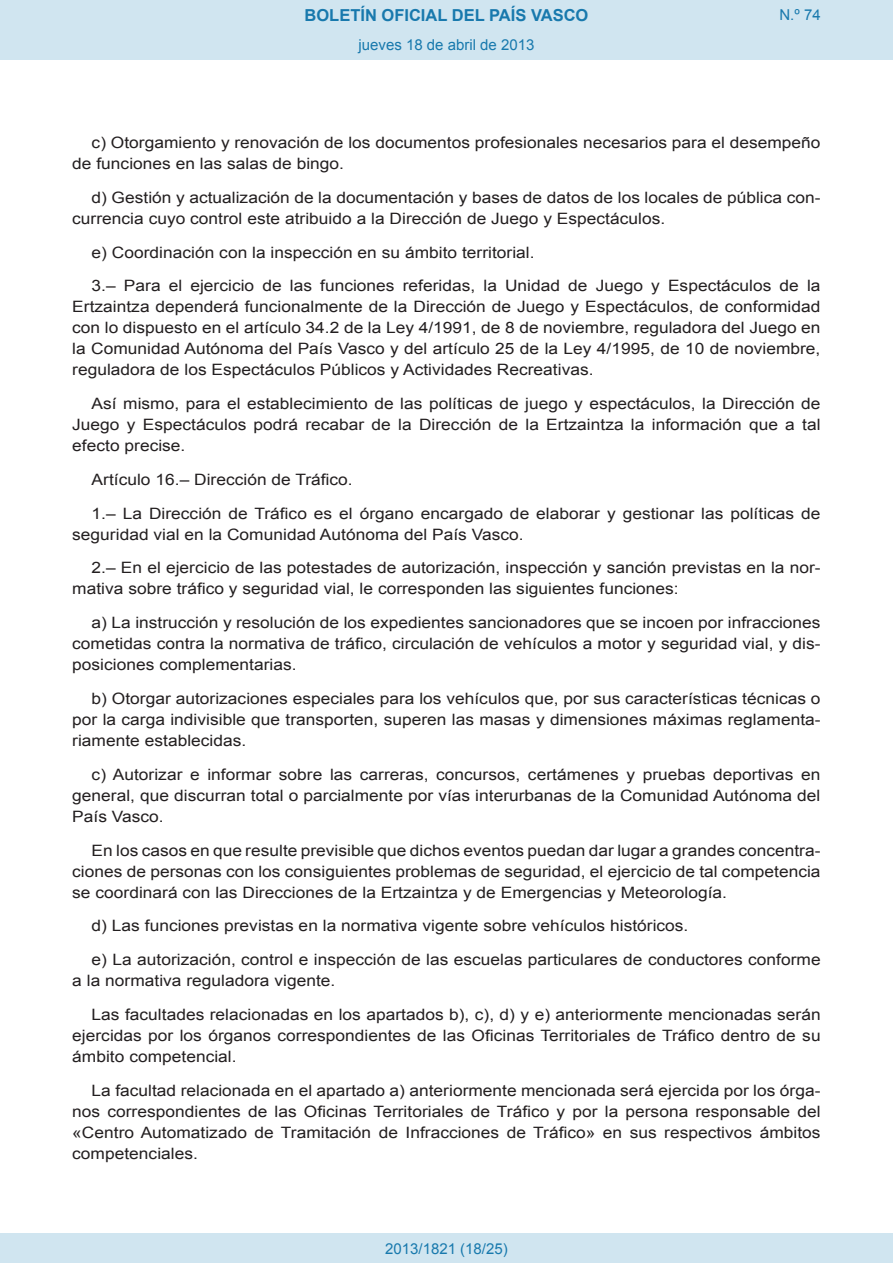
<style>
.page{position:relative;width:893px;height:1263px;background:#fff}
.page>*{position:absolute;margin:0;border:0;box-sizing:border-box;transform-origin:0 0}
.t1{font:700 16.5px "Arial";color:#1879ad}
.BOPVDetalle{font:15.6px/21px "Arial";color:#231f20;text-align:justify;scale:1.11 1}
.Paginacion_Centro{font:15px "Arial";color:#1879ad}
</style>
<div class="page">
<div style="left:0;top:0;width:893px;height:60px;background:#d0e5f0"></div>
<div style="left:0;top:1233px;width:893px;height:30px;background:#d0e5f0"></div>
<p class="t1" style="left:305px;top:4px;width:285px">BOLETÍN OFICIAL DEL PAÍS VASCO</p>
<p class="Paginacion_Centro" style="left:358px;top:35px;width:177px">jueves 18 de abril de 2013</p>
<p class="Paginacion_Centro" style="left:779px;top:5px;width:43px">N.º 74</p>
<p class="BOPVDetalle" style="left:72px;top:132px;width:676px;text-indent:19px">c) Otorgamiento y renovación de los documentos profesionales necesarios para el desempeño de funciones en las salas de bingo.</p>
<p class="BOPVDetalle" style="left:72px;top:187px;width:676px;text-indent:19px">d) Gestión y actualización de la documentación y bases de datos de los locales de pública con&shy;currencia cuyo control este atribuido a la Dirección de Juego y Espectáculos.</p>
<p class="BOPVDetalle" style="left:92px;top:242px;width:401px">e) Coordinación con la inspección en su ámbito territorial.</p>
<p class="BOPVDetalle" style="left:72px;top:276px;width:676px;text-indent:19px">3.– Para el ejercicio de las funciones referidas, la Unidad de Juego y Espectáculos de la Ertzaintza dependerá funcionalmente de la Dirección de Juego y Espectáculos, de conformidad con lo dispuesto en el artículo 34.2 de la Ley 4/1991, de 8 de noviembre, reguladora del Juego en la Comunidad Autónoma del País Vasco y del artículo 25 de la Ley 4/1995, de 10 de noviembre, reguladora de los Espectáculos Públicos y Actividades Recreativas.</p>
<p class="BOPVDetalle" style="left:72px;top:393px;width:676px;text-indent:19px">Así mismo, para el establecimiento de las políticas de juego y espectáculos, la Dirección de Juego y Espectáculos podrá recabar de la Dirección de la Ertzaintza la información que a tal efecto precise.</p>
<p class="BOPVDetalle" style="left:92px;top:469px;width:237px">Artículo 16.– Dirección de Tráfico.</p>
<p class="BOPVDetalle" style="left:72px;top:503px;width:676px;text-indent:19px">1.– La Dirección de Tráfico es el órgano encargado de elaborar y gestionar las políticas de seguridad vial en la Comunidad Autónoma del País Vasco.</p>
<p class="BOPVDetalle" style="left:72px;top:558px;width:676px;text-indent:19px">2.– En el ejercicio de las potestades de autorización, inspección y sanción previstas en la nor&shy;mativa sobre tráfico y seguridad vial, le corresponden las siguientes funciones:</p>
<p class="BOPVDetalle" style="left:72px;top:612px;width:676px;text-indent:19px">a) La instrucción y resolución de los expedientes sancionadores que se incoen por infracciones cometidas contra la normativa de tráfico, circulación de vehículos a motor y seguridad vial, y dis&shy;posiciones complementarias.</p>
<p class="BOPVDetalle" style="left:72px;top:688px;width:676px;text-indent:19px">b) Otorgar autorizaciones especiales para los vehículos que, por sus características técnicas o por la carga indivisible que transporten, superen las masas y dimensiones máximas reglamenta&shy;riamente establecidas.</p>
<p class="BOPVDetalle" style="left:72px;top:764px;width:676px;text-indent:19px">c) Autorizar e informar sobre las carreras, concursos, certámenes y pruebas deportivas en general, que discurran total o parcialmente por vías interurbanas de la Comunidad Autónoma del País Vasco.</p>
<p class="BOPVDetalle" style="left:72px;top:840px;width:676px;text-indent:19px">En los casos en que resulte previsible que dichos eventos puedan dar lugar a grandes concentra&shy;ciones de personas con los consiguientes problemas de seguridad, el ejercicio de tal competencia se coordinará con las Direcciones de la Ertzaintza y de Emergencias y Meteorología.</p>
<p class="BOPVDetalle" style="left:92px;top:915px;width:539px">d) Las funciones previstas en la normativa vigente sobre vehículos históricos.</p>
<p class="BOPVDetalle" style="left:72px;top:949px;width:676px;text-indent:19px">e) La autorización, control e inspección de las escuelas particulares de conductores conforme a la normativa reguladora vigente.</p>
<p class="BOPVDetalle" style="left:72px;top:1004px;width:676px;text-indent:19px">Las facultades relacionadas en los apartados b), c), d) y e) anteriormente mencionadas serán ejercidas por los órganos correspondientes de las Oficinas Territoriales de Tráfico dentro de su ámbito competencial.</p>
<p class="BOPVDetalle" style="left:72px;top:1080px;width:676px;text-indent:19px">La facultad relacionada en el apartado a) anteriormente mencionada será ejercida por los órga&shy;nos correspondientes de las Oficinas Territoriales de Tráfico y por la persona responsable del «Centro Automatizado de Tramitación de Infracciones de Tráfico» en sus respectivos ámbitos competenciales.</p>
<p class="Paginacion_Centro" style="left:385px;top:1238px;width:124px">2013/1821 (18/25)</p>
</div>
